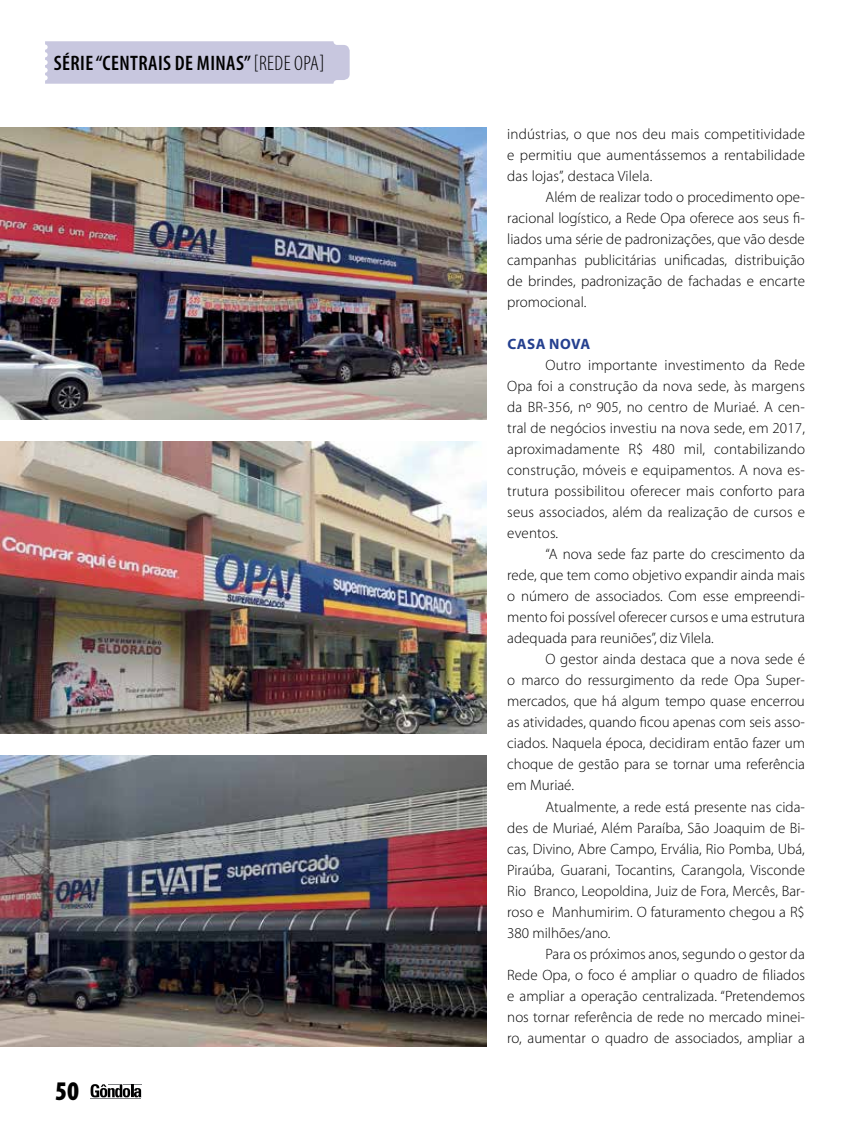
<style>
.page{position:relative;width:859px;height:1132px;background:#fff}
.page>*{position:absolute;margin:0;border:0;box-sizing:border-box;transform-origin:0 0}
.t1{font:900 condensed 27px "Myriad Pro";color:#000}
.t2{font:600 condensed 21px "Myriad Pro";letter-spacing:.02em;color:#000}
.t3{font:300 15px/21px "Myriad Pro";color:#000;text-align:justify}
.t4{font:700 15px "Myriad Pro";letter-spacing:.03em;color:#25408f}
.s1{font-weight:300}
</style>
<div class="page">
<svg style="left:91px;top:1084px;width:50px;height:13px"></svg>
<hr style="left:91px;top:1097px;width:50px;height:1px;background:#808285">
<div style="left:45px;top:41px;width:305px;height:43px;background:#c8c7df"></div>
<img style="left:0;top:755px;width:486px;height:291px">
<img style="left:0;top:128px;width:486px;height:291px">
<img style="left:0;top:441px;width:486px;height:291px">
<h2 class="t2" style="left:54px;top:50px;width:272px">SÉRIE “CENTRAIS DE MINAS” <span class="s1">[REDE OPA]</span></h2>
<h1 class="t1" style="left:55px;top:1073px;width:25px">50</h1>
<p class="t3" style="left:507px;top:123px;width:299px">indústrias, o que nos deu mais competitividade e permitiu que aumentássemos a rentabilidade das lojas”, destaca Vilela.</p>
<p class="t3" style="left:507px;top:186px;width:299px;text-indent:38px">Além de realizar todo o procedimento ope&shy;racional logístico, a Rede Opa oferece aos seus fi&shy;liados uma série de padronizações, que vão desde campanhas publicitárias unificadas, distribuição de brindes, padronização de fachadas e encarte promocional.</p>
<p class="t4" style="left:507px;top:334px;width:84px">CASA NOVA</p>
<p class="t3" style="left:507px;top:354px;width:299px;text-indent:38px">Outro importante investimento da Rede Opa foi a construção da nova sede, às margens da BR-356, nº 905, no centro de Muriaé. A cen&shy;tral de negócios investiu na nova sede, em 2017, aproximadamente R$ 480 mil, contabilizando construção, móveis e equipamentos. A nova es&shy;trutura possibilitou oferecer mais conforto para seus associados, além da realização de cursos e eventos.</p>
<p class="t3" style="left:507px;top:543px;width:299px;text-indent:38px">“A nova sede faz parte do crescimento da rede, que tem como objetivo expandir ainda mais o número de associados. Com esse empreendi&shy;mento foi possível oferecer cursos e uma estrutura adequada para reuniões”, diz Vilela.</p>
<p class="t3" style="left:507px;top:648px;width:299px;text-indent:38px">O gestor ainda destaca que a nova sede é o marco do ressurgimento da rede Opa Super&shy;mercados, que há algum tempo quase encerrou as atividades, quando ficou apenas com seis asso&shy;ciados. Naquela época, decidiram então fazer um choque de gestão para se tornar uma referência em Muriaé.</p>
<p class="t3" style="left:507px;top:795px;width:299px;text-indent:38px">Atualmente, a rede está presente nas cida&shy;des de Muriaé, Além Paraíba, São Joaquim de Bi&shy;cas, Divino, Abre Campo, Ervália, Rio Pomba, Ubá, Piraúba, Guarani, Tocantins, Carangola, Visconde Rio Branco, Leopoldina, Juiz de Fora, Mercês, Bar&shy;roso e Manhumirim. O faturamento chegou a R$ 380 milhões/ano.</p>
<p class="t3" style="left:507px;top:942px;width:299px;text-indent:38px">Para os próximos anos, segundo o gestor da Rede Opa, o foco é ampliar o quadro de filiados e ampliar a operação centralizada. “Pretendemos nos tornar referência de rede no mercado minei&shy;ro, aumentar o quadro de associados, ampliar a</p>
</div>
